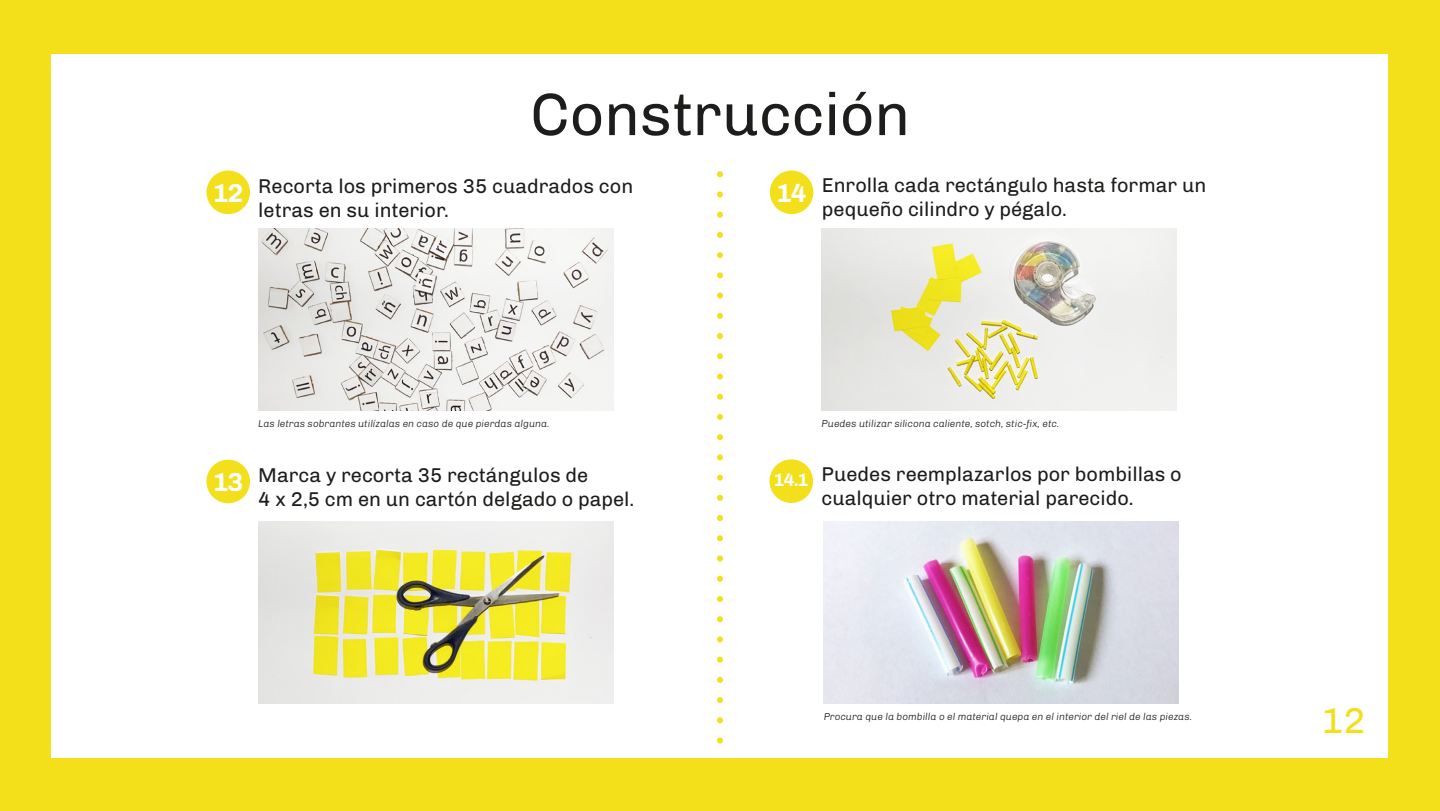
<style>
.page{position:relative;width:1440px;height:811px;background:#fff}
.page>*{position:absolute;margin:0;border:0;box-sizing:border-box;transform-origin:0 0}
.t1{font:60px "Chivo";color:#1d1d1b}
.t2{font:36px "Chivo";color:#f3df1a}
.t3{font:700 26px "Chivo";color:#fff}
.t4{font:20px/24px "Chivo";color:#1d1d1b}
.t5{font:700 18px "Chivo";color:#fff}
.t6{font:italic 300 10px "Chivo";color:#1d1d1b}
.s1{font-weight:700;font-size:26px;color:#fff}
</style>
<div class="page">
<div style="left:0;top:0;width:1440px;height:810px;background:#f3df1a"></div>
<div style="left:52px;top:54px;width:1336px;height:702px;background:#fff"></div>
<svg style="left:717px;top:174px;width:6px;height:570px"></svg>
<div style="left:206px;top:170px;width:44px;height:44px;background:#f3df1a;border-radius:50%"></div>
<div style="left:206px;top:459px;width:44px;height:44px;background:#f3df1a;border-radius:50%"></div>
<div style="left:770px;top:170px;width:43px;height:44px;background:#f3df1a;border-radius:50%"></div>
<div style="left:770px;top:459px;width:43px;height:43px;background:#f3df1a;border-radius:50%"></div>
<img style="left:258px;top:228px;width:355px;height:182px">
<img style="left:258px;top:521px;width:355px;height:182px">
<img style="left:822px;top:228px;width:355px;height:182px">
<img style="left:823px;top:521px;width:355px;height:182px">
<h1 class="t1" style="left:530px;top:69px;width:381px">Construcción</h1>
<p class="t4" style="left:258px;top:172px;width:376px;text-indent:-45px"><span class="s1">12</span> Recorta los primeros 35 cuadrados con letras en su interior.</p>
<h3 class="t3" style="left:776px;top:172px;width:32px">14</h3>
<p class="t4" style="left:822px;top:172px;width:386px">Enrolla cada rectángulo hasta formar un pequeño cilindro y pégalo.</p>
<p class="t6" style="left:258px;top:415px;width:293px">Las letras sobrantes utilízalas en caso de que pierdas alguna.</p>
<p class="t6" style="left:822px;top:415px;width:239px">Puedes utilizar silicona caliente, sotch, stic-fix, etc.</p>
<p class="t4" style="left:258px;top:461px;width:378px;text-indent:-45px"><span class="s1">13</span> Marca y recorta 35 rectángulos de<br>4 x 2,5 cm en un cartón delgado o papel.</p>
<p class="t5" style="left:774px;top:466px;width:36px">14.1</p>
<p class="t4" style="left:822px;top:460px;width:362px">Puedes reemplazarlos por bombillas o cualquier otro material parecido.</p>
<p class="t6" style="left:824px;top:708px;width:370px">Procura que la bombilla o el material quepa en el interior del riel de las piezas.</p>
<h2 class="t2" style="left:1321px;top:692px;width:46px">12</h2>
</div>
